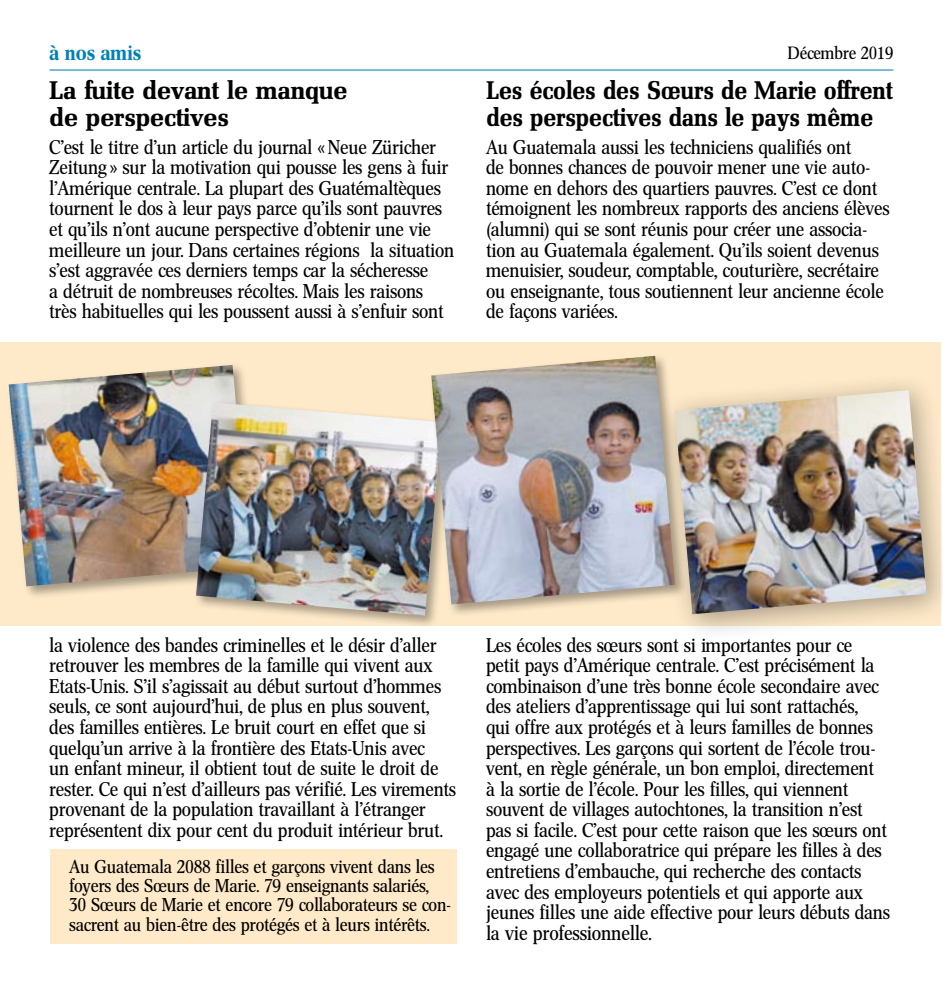
<style>
.page{position:relative;width:943px;height:993px;background:#fff}
.page>*{position:absolute;margin:0;border:0;box-sizing:border-box;transform-origin:0 0}
.t1{font:25.38px/26.2px "Mel Bol";color:#000;scale:.92 1}
.t2{font:25.38px/26.2px "Mel Bol";color:#000}
.t3{font:21px "Cnn Med";color:#0081b8}
.t4{font:20.12px "Cnn Reg";color:#000;scale:1.05 1}
.t5{font:19.6px/20.5px "Cnn Reg";color:#000;scale:1.05 1}
.t6{font:18.38px/19.2px "Cnn Reg";color:#000;scale:1.05 1}
.t7{font:17.5px "Cnn Reg";color:#000;scale:1.05 1}
.s1{font-size:19.6px}
</style>
<div class="page">
<div style="left:50px;top:848px;width:406px;height:95px;background:#feeac9"></div>
<hr style="left:50px;top:69px;width:843px;height:1px;background:#0081b8">
<div style="left:0;top:342px;width:940px;height:283px;background:#feeac9"></div>
<div style="left:5px;top:361px;width:257px;height:238px;background:#000;opacity:.35"></div>
<img style="left:9px;top:365px;width:241px;height:221px">
<div style="left:193px;top:399px;width:261px;height:229px;background:#000;opacity:.35"></div>
<img style="left:196px;top:402px;width:232px;height:213px">
<div style="left:428px;top:352px;width:259px;height:265px;background:#000;opacity:.35"></div>
<img style="left:431px;top:356px;width:244px;height:248px">
<div style="left:653px;top:369px;width:290px;height:271px;background:#000;opacity:.35"></div>
<img style="left:674px;top:390px;width:252px;height:224px">
<p class="t3" style="left:50px;top:40px;width:93px">à nos amis</p>
<p class="t7" style="left:788px;top:43px;width:101px">Décembre 2019</p>
<p class="t2" style="left:50px;top:77px;width:299px">La fuite devant le manque de perspectives</p>
<p class="t5" style="left:50px;top:137px;width:387px">C’est le titre d’un article du journal «Neue Züricher Zeitung » sur la motivation qui pousse les gens à fuir l’Amérique centrale. La plupart des Guatémaltèques tournent le dos à leur pays parce qu’ils sont pauvres et qu’ils n’ont aucune perspective d’obtenir une vie meilleure un jour. Dans certaines régions la situation s’est aggravée ces derniers temps car la sécheresse<br>a détruit de nombreuses récoltes. Mais les raisons très habituelles qui les poussent aussi à s’enfuir sont</p>
<p class="t1" style="left:486px;top:77px;width:443px">Les écoles des Sœurs de Marie offrent des perspectives dans le pays même</p>
<p class="t5" style="left:486px;top:137px;width:385px">Au Guatemala aussi les techniciens qualifiés ont<br>de bonnes chances de pouvoir mener une vie auto&shy;nome en dehors des quartiers pauvres. C’est ce dont témoignent les nombreux rapports des anciens élèves (alumni) qui se sont réunis pour créer une associa&shy;tion au Guatemala également. Qu’ils soient devenus menuisier, soudeur, comptable, couturière, secrétaire ou enseignante, tous soutiennent leur ancienne école de façons variées.</p>
<p class="t5" style="left:50px;top:634px;width:389px">la violence des bandes criminelles et le désir d’aller retrouver les membres de la famille qui vivent aux Etats-Unis. S’il s’agissait au début surtout d’hommes seuls, ce sont aujourd’hui, de plus en plus souvent, des familles entières. Le bruit court en effet que si quelqu’un arrive à la frontière des Etats-Unis avec<br>un enfant mineur, il obtient tout de suite le droit de rester. Ce qui n’est d’ailleurs pas vérifié. Les virements provenant de la population travaillant à l’étranger représentent dix pour cent du produit intérieur brut.</p>
<p class="t5" style="left:486px;top:634px;width:386px">Les écoles des sœurs sont si importantes pour ce petit pays d’Amérique centrale. C’est précisément la combinaison d’une très bonne école secondaire avec des ateliers d’apprentissage qui lui sont rattachés,<br>qui offre aux protégés et à leurs familles de bonnes perspectives. Les garçons qui sortent de l’école trou&shy;vent, en règle générale, un bon emploi, directement<br>à la sortie de l’école. Pour les filles, qui viennent souvent de villages autochtones, la transition n’est pas si facile. C’est pour cette raison que les sœurs ont engagé une collaboratrice qui prépare les filles à des entretiens d’embauche, qui recherche des contacts avec des employeurs potentiels et qui apporte aux jeunes filles une aide effective pour leurs débuts dans</p>
<p class="t4" style="left:486px;top:921px;width:159px"><span class="s1">la</span> vie professionnelle.</p>
<p class="t6" style="left:69px;top:856px;width:365px">Au Guatemala 2088 filles et garçons vivent dans les foyers des Sœurs de Marie. 79 enseignants salariés,<br>30 Sœurs de Marie et encore 79 collaborateurs se con&shy;sacrent au bien-être des protégés et à leurs intérêts.</p>
</div>
